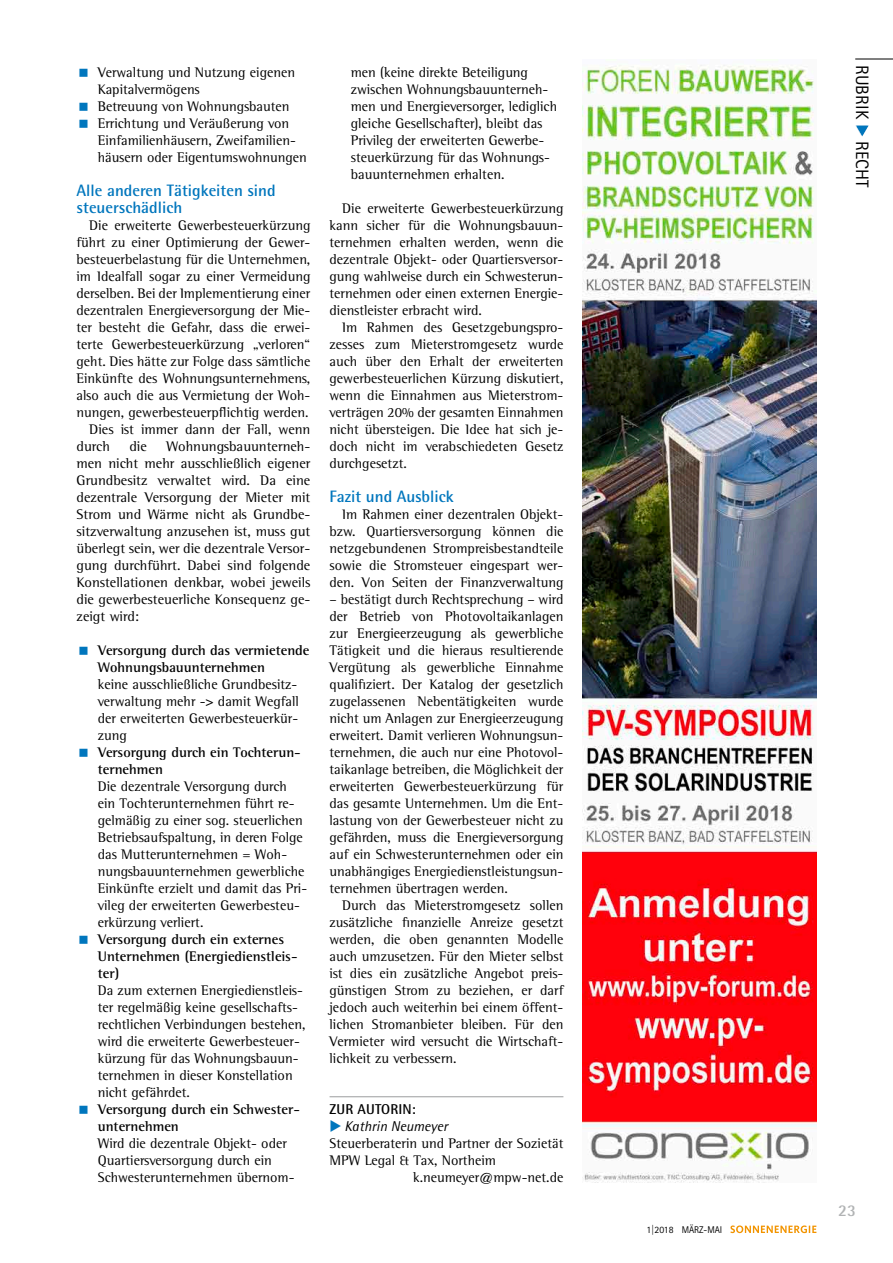
<style>
.page{position:relative;width:893px;height:1263px;background:#fff}
.page>*{position:absolute;margin:0;border:0;box-sizing:border-box;transform-origin:0 0}
.t1{font:18px "Rotis Sans Serif Std";letter-spacing:.01em;color:#000}
.t2{font:700 16.5px/17px "Rotis Semi Sans Std";color:#0076bd}
.t3{font:700 16.5px "Rotis Semi Sans Std";color:#b1b3b4}
.t4{font:14.25px/17px "Rotis Semi Serif Std";color:#000;text-align:justify}
.t5{font:700 14.25px/17px "Rotis Semi Serif Std";color:#000}
.t6{font:italic 14.25px "Rotis Semi Sans Std";color:#000}
.t7{font:700 14.25px "Rotis Semi Sans Std";letter-spacing:.01em;color:#000}
.t8{font:9.75px "Rotis Sans Serif Std";color:#000}
.s1{color:#0076bd}
</style>
<div class="page">
<svg style="left:730px;top:1225px;width:86px;height:8px"></svg>
<hr style="left:855px;top:59px;width:38px;height:1px;background:#000">
<hr style="left:330px;top:1096px;width:233px;height:1px;background:#9c9d9f">
<svg style="left:856px;top:125px;width:13px;height:12px"></svg>
<img style="left:583px;top:65px;width:233px;height:1117px">
<p class="t4" style="left:98px;top:63px;width:211px;text-align:left">Verwaltung und Nutzung eigenen<br>Kapitalvermögens<br>Betreuung von Wohnungsbauten<br>Errichtung und Veräußerung von<br>Einfamilienhäusern, Zweifamilien&shy;häusern oder Eigentumswohnungen</p>
<p class="t2" style="left:77px;top:181px;width:201px">Alle anderen Tätigkeiten sind steuerschädlich</p>
<p class="t4" style="left:89px;top:216px;width:223px">Die erweiterte Gewerbesteuerkürzung</p>
<p class="t4" style="left:77px;top:233px;width:235px">führt zu einer Optimierung der Gewer-</p>
<p class="t4" style="left:77px;top:250px;width:235px">besteuerbelastung für die Unternehmen,</p>
<p class="t4" style="left:77px;top:267px;width:235px">im Idealfall sogar zu einer Vermeidung</p>
<p class="t4" style="left:77px;top:284px;width:235px">derselben. Bei der Implementierung einer</p>
<p class="t4" style="left:77px;top:301px;width:235px">dezentralen Energieversorgung der Mie-</p>
<p class="t4" style="left:77px;top:318px;width:235px">ter besteht die Gefahr, dass die erwei-</p>
<p class="t4" style="left:77px;top:335px;width:235px">terte Gewerbesteuerkürzung „verloren“</p>
<p class="t4" style="left:77px;top:352px;width:235px">geht. Dies hätte zur Folge dass sämtliche</p>
<p class="t4" style="left:77px;top:369px;width:235px">Einkünfte des Wohnungsunternehmens,</p>
<p class="t4" style="left:77px;top:386px;width:235px">also auch die aus Vermietung der Woh-</p>
<p class="t4" style="left:77px;top:403px;width:234px">nungen, gewerbesteuerpflichtig werden.</p>
<p class="t4" style="left:89px;top:420px;width:223px">Dies ist immer dann der Fall, wenn</p>
<p class="t4" style="left:77px;top:437px;width:35px">durch</p>
<p class="t4" style="left:129px;top:437px;width:19px">die</p>
<p class="t4" style="left:77px;top:437px;width:235px;text-indent:90px">Wohnungsbauunterneh&shy;men nicht mehr ausschließlich eigener Grundbesitz verwaltet wird. Da eine dezentrale Versorgung der Mieter mit Strom und Wärme nicht als Grundbe&shy;sitzverwaltung anzusehen ist, muss gut überlegt sein, wer die dezentrale Versor&shy;gung durchführt. Dabei sind folgende Konstellationen denkbar, wobei jeweils die gewerbesteuerliche Konsequenz ge&shy;zeigt wird:</p>
<p class="t5" style="left:98px;top:641px;width:213px">Versorgung durch das vermietende<br>Wohnungsbauunternehmen</p>
<p class="t4" style="left:98px;top:676px;width:203px">keine ausschließliche Grundbesitz&shy;verwaltung mehr -&gt; damit Wegfall der erweiterten Gewerbesteuerkür&shy;zung</p>
<p class="t5" style="left:98px;top:744px;width:205px">Versorgung durch ein Tochterun&shy;ternehmen</p>
<p class="t4" style="left:98px;top:778px;width:211px;text-align:left">Die dezentrale Versorgung durch ein Tochterunternehmen führt re&shy;gelmäßig zu einer sog. steuerlichen Betriebsaufspaltung, in deren Folge das Mutterunternehmen = Woh&shy;nungsbauunternehmen gewerbliche Einkünfte erzielt und damit das Pri&shy;vileg der erweiterten Gewerbesteu&shy;erkürzung verliert.</p>
<p class="t5" style="left:98px;top:931px;width:201px">Versorgung durch ein externes<br>Unternehmen (Energiedienstleis&shy;ter)</p>
<p class="t4" style="left:98px;top:982px;width:209px;text-align:left">Da zum externen Energiedienstleis&shy;ter regelmäßig keine gesellschafts&shy;rechtlichen Verbindungen bestehen, wird die erweiterte Gewerbesteuer&shy;kürzung für das Wohnungsbauun&shy;ternehmen in dieser Konstellation nicht gefährdet.</p>
<p class="t5" style="left:98px;top:1101px;width:204px">Versorgung durch ein Schwester&shy;unternehmen</p>
<p class="t4" style="left:98px;top:1135px;width:198px;text-align:left">Wird die dezentrale Objekt- oder<br>Quartiersversorgung durch ein<br>Schwesterunternehmen übernom-</p>
<p class="t4" style="left:351px;top:63px;width:208px;text-align:left">men (keine direkte Beteiligung zwischen Wohnungsbauunterneh&shy;men und Energieversorger, lediglich gleiche Gesellschafter), bleibt das Privileg der erweiterten Gewerbe&shy;steuerkürzung für das Wohnungs&shy;bauunternehmen erhalten.</p>
<p class="t4" style="left:330px;top:199px;width:235px;text-indent:13px">Die erweiterte Gewerbesteuerkürzung kann sicher für die Wohnungsbauun&shy;ternehmen erhalten werden, wenn die dezentrale Objekt- oder Quartiersversor&shy;gung wahlweise durch ein Schwesterun&shy;ternehmen oder einen externen Energie&shy;dienstleister erbracht wird.</p>
<p class="t4" style="left:330px;top:318px;width:235px;text-indent:13px">Im Rahmen des Gesetzgebungspro&shy;zesses zum Mieterstromgesetz wurde auch über den Erhalt der erweiterten gewerbesteuerlichen Kürzung diskutiert, wenn die Einnahmen aus Mieterstrom&shy;verträgen 20% der gesamten Einnahmen nicht übersteigen. Die Idee hat sich je&shy;doch nicht im verabschiedeten Gesetz durchgesetzt.</p>
<p class="t2" style="left:330px;top:487px;width:126px">Fazit und Ausblick</p>
<p class="t4" style="left:330px;top:505px;width:235px;text-indent:13px">Im Rahmen einer dezentralen Objekt&shy;bzw. Quartiersversorgung können die netzgebundenen Strompreisbestandteile sowie die Stromsteuer eingespart wer&shy;den. Von Seiten der Finanzverwaltung</p>
<p class="t4" style="left:330px;top:591px;width:235px">– bestätigt durch Rechtsprechung – wird der Betrieb von Photovoltaikanlagen zur Energieerzeugung als gewerbliche Tätigkeit und die hieraus resultierende Vergütung als gewerbliche Einnahme qualifiziert. Der Katalog der gesetzlich zugelassenen Nebentätigkeiten wurde nicht um Anlagen zur Energieerzeugung erweitert. Damit verlieren Wohnungsun&shy;ternehmen, die auch nur eine Photovol&shy;taikanlage betreiben, die Möglichkeit der erweiterten Gewerbesteuerkürzung für das gesamte Unternehmen. Um die Ent&shy;lastung von der Gewerbesteuer nicht zu gefährden, muss die Energieversorgung auf ein Schwesterunternehmen oder ein unabhängiges Energiedienstleistungsun&shy;ternehmen übertragen werden.</p>
<p class="t4" style="left:330px;top:897px;width:235px;text-indent:13px">Durch das Mieterstromgesetz sollen zusätzliche finanzielle Anreize gesetzt werden, die oben genannten Modelle auch umzusetzen. Für den Mieter selbst ist dies ein zusätzliche Angebot preis&shy;günstigen Strom zu beziehen, er darf jedoch auch weiterhin bei einem öffent&shy;lichen Stromanbieter bleiben. Für den Vermieter wird versucht die Wirtschaft&shy;lichkeit zu verbessern.</p>
<p class="t7" style="left:330px;top:1101px;width:88px">ZUR AUTORIN:</p>
<p class="t6" style="left:330px;top:1118px;width:120px"><span class="s1">◆</span> Kathrin Neumeyer</p>
<p class="t4" style="left:330px;top:1135px;width:235px">Steuerberaterin und Partner der Sozietät</p>
<p class="t4" style="left:330px;top:1152px;width:168px">MPW Legal &amp; Tax, Northeim</p>
<p class="t4" style="left:413px;top:1169px;width:152px">k.neumeyer@mpw-net.de</p>
<p class="t8" style="left:646px;top:1223px;width:77px">1|2018 MÄRZ-MAI</p>
<p class="t1" style="left:873px;top:65px;width:125px;rotate:90deg">RUBRIK <span class="s1">◆</span> RECHT</p>
<p class="t3" style="left:838px;top:1200px;width:19px">23</p>
</div>
